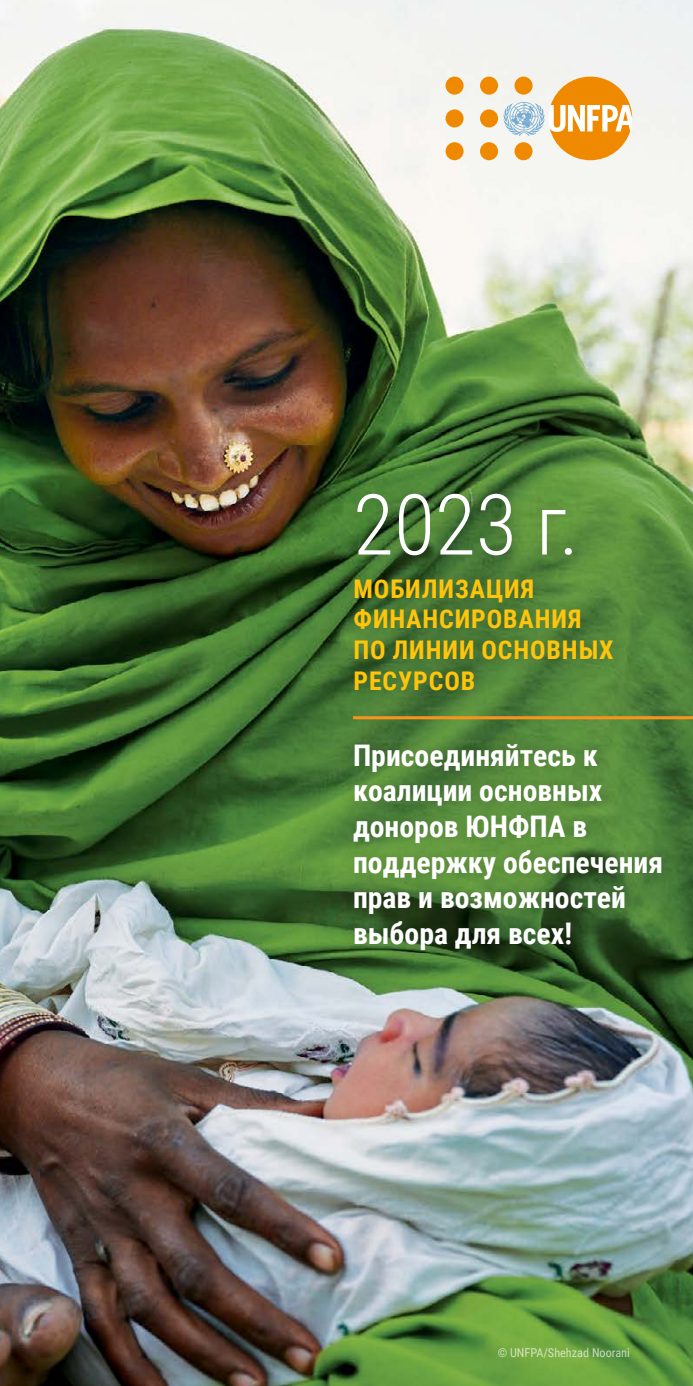
<style>
.page{position:relative;width:693px;height:1386px;background:#fff}
.page>*{position:absolute;margin:0;border:0;box-sizing:border-box;transform-origin:0 0}
.t1{font:300 84.35px "Roboto Condensed";color:#fff}
.t2{font:700 29.75px/35.7px "Roboto Condensed";color:#fff}
.t3{font:700 25.72px/31px "Roboto Condensed";letter-spacing:.035em;color:#ffc40c}
.t4{font:12.25px "Roboto Condensed";color:#fff}
</style>
<div class="page">
<img style="left:0;top:0;width:693px;height:1386px">
<div style="left:339px;top:730px;width:337px;height:235px;background:#231f20;opacity:.25"></div>
<hr style="left:353px;top:716px;width:340px;height:3px;background:#f7941e">
<div style="left:340px;top:565px;width:286px;height:140px;background:#231f20;opacity:.25"></div>
<div style="left:344px;top:480px;width:242px;height:90px;background:#231f20;opacity:.25"></div>
<div style="left:480px;top:109px;width:18px;height:18px;background:#ef8a00;border-radius:50%"></div>
<div style="left:480px;top:142px;width:18px;height:18px;background:#ef8a00;border-radius:50%"></div>
<div style="left:480px;top:77px;width:18px;height:18px;background:#ef8a00;border-radius:50%"></div>
<div style="left:446px;top:109px;width:18px;height:18px;background:#ef8a00;border-radius:50%"></div>
<div style="left:446px;top:142px;width:18px;height:18px;background:#ef8a00;border-radius:50%"></div>
<div style="left:446px;top:77px;width:18px;height:18px;background:#ef8a00;border-radius:50%"></div>
<svg style="left:503px;top:77px;width:129px;height:83px"></svg>
<p class="t1" style="left:353px;top:465px;width:227px">2023 г.</p>
<p class="t3" style="left:353px;top:572px;width:262px">МОБИЛИЗАЦИЯ<br>ФИНАНСИРОВАНИЯ<br>ПО ЛИНИИ ОСНОВНЫХ<br>РЕСУРСОВ</p>
<p class="t2" style="left:353px;top:736px;width:312px">Присоединяйтесь к коалиции основных доноров ЮНФПА в поддержку обеспечения прав и возможностей выбора для всех!</p>
<p class="t4" style="left:498px;top:1344px;width:134px">© UNFPA/Shehzad Noorani</p>
</div>
